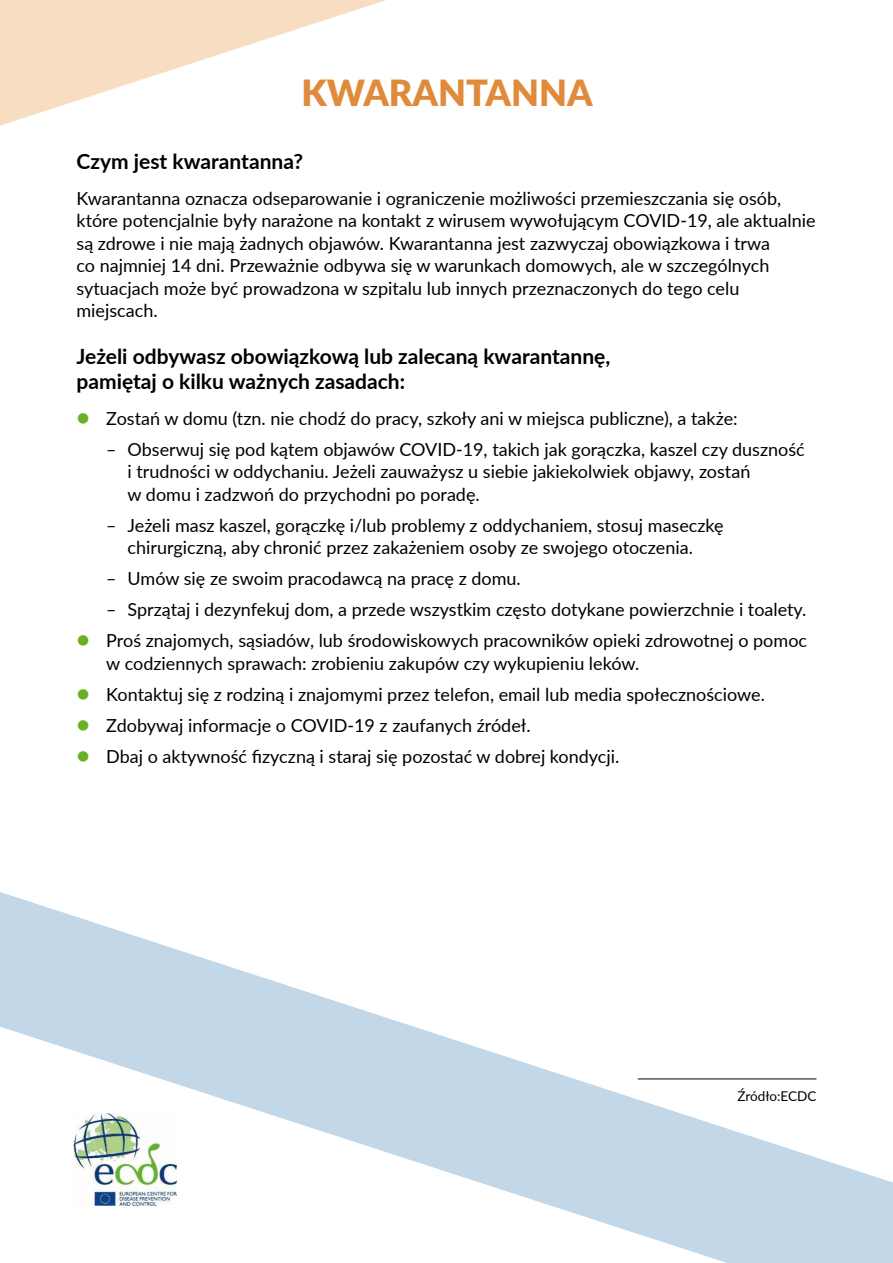
<style>
.page{position:relative;width:893px;height:1263px;background:#fff}
.page>*{position:absolute;margin:0;border:0;box-sizing:border-box;transform-origin:0 0}
.t1{font:900 36px "Lato";color:#e08b3b}
.t2{font:700 21px/25.5px "Lato";color:#000}
.t3{font:18px/22.5px "Lato";color:#000}
.t4{font:13.5px "Lato";color:#000}
.s1{color:#6ab023}
</style>
<div class="page">
<svg style="left:0;top:892px;width:893px;height:371px"></svg>
<img style="left:73px;top:1114px;width:103px;height:92px">
<hr style="left:638px;top:1078px;width:178px;height:1px;background:#000">
<svg style="left:0;top:0;width:386px;height:126px"></svg>
<h1 class="t1" style="left:301px;top:65px;width:293px">KWARANTANNA</h1>
<p class="t2" style="left:77px;top:148px;width:228px">Czym jest kwarantanna?</p>
<p class="t3" style="left:77px;top:186px;width:740px">Kwarantanna oznacza odseparowanie i ograniczenie możliwości przemieszczania się osób, które potencjalnie były narażone na kontakt z wirusem wywołującym COVID-19, ale aktualnie są zdrowe i nie mają żadnych objawów. Kwarantanna jest zazwyczaj obowiązkowa i trwa<br>co najmniej 14 dni. Przeważnie odbywa się w warunkach domowych, ale w szczególnych sytuacjach może być prowadzona w szpitalu lub innych przeznaczonych do tego celu miejscach.</p>
<p class="t2" style="left:77px;top:342px;width:535px">Jeżeli odbywasz obowiązkową lub zalecaną kwarantannę, pamiętaj o kilku ważnych zasadach:</p>
<p class="t3" style="left:77px;top:406px;width:663px"><span class="s1">●</span> Zostań w domu (tzn. nie chodź do pracy, szkoły ani w miejsca publiczne), a także:</p>
<p class="t3" style="left:128px;top:437px;width:679px;text-indent:-21px">– Obserwuj się pod kątem objawów COVID-19, takich jak gorączka, kaszel czy duszność i trudności w oddychaniu. Jeżeli zauważysz u siebie jakiekolwiek objawy, zostań<br>w domu i zadzwoń do przychodni po poradę.</p>
<p class="t3" style="left:106px;top:513px;width:619px;text-align:center">– Jeżeli masz kaszel, gorączkę i/lub problemy z oddychaniem, stosuj maseczkę chirurgiczną, aby chronić przez zakażeniem osoby ze swojego otoczenia.</p>
<p class="t3" style="left:106px;top:566px;width:416px">– Umów się ze swoim pracodawcą na pracę z domu.</p>
<p class="t3" style="left:106px;top:597px;width:702px">– Sprzątaj i dezynfekuj dom, a przede wszystkim często dotykane powierzchnie i toalety.</p>
<p class="t3" style="left:106px;top:628px;width:702px;text-indent:-30px"><span class="s1">●</span> Proś znajomych, sąsiadów, lub środowiskowych pracowników opieki zdrowotnej o pomoc w codziennych sprawach: zrobieniu zakupów czy wykupieniu leków.</p>
<p class="t3" style="left:77px;top:682px;width:690px"><span class="s1">●</span> Kontaktuj się z rodziną i znajomymi przez telefon, email lub media społecznościowe.</p>
<p class="t3" style="left:77px;top:713px;width:456px"><span class="s1">●</span> Zdobywaj informacje o COVID-19 z zaufanych źródeł.</p>
<p class="t3" style="left:77px;top:744px;width:544px"><span class="s1">●</span> Dbaj o aktywność fizyczną i staraj się pozostać w dobrej kondycji.</p>
<p class="t4" style="left:738px;top:1086px;width:80px">Źródło:ECDC</p>
</div>
